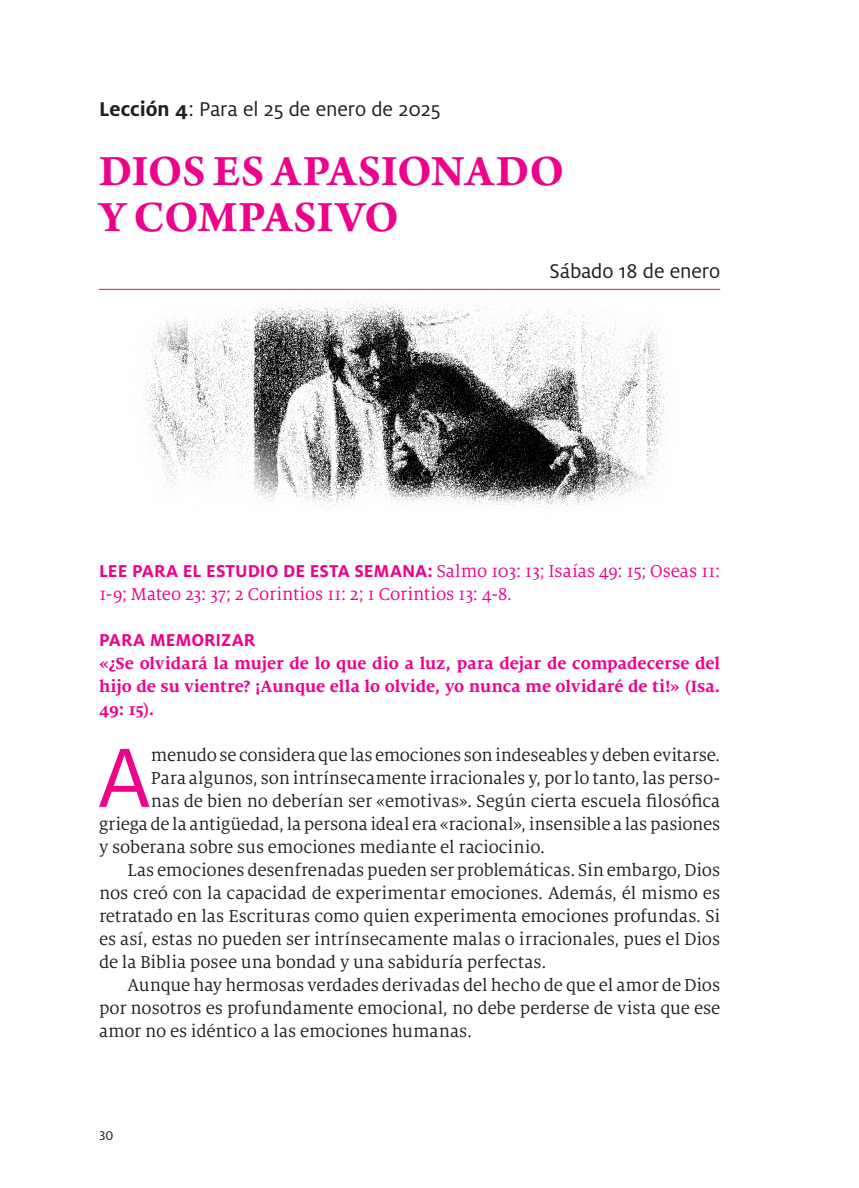
<style>
.page{position:relative;width:859px;height:1188px;background:#fff}
.page>*{position:absolute;margin:0;border:0;box-sizing:border-box;transform-origin:0 0}
.t1{font:93px "Milo Pro";color:#ed028c}
.t2{font:700 46px/46px "Arno Pro";color:#ed028c}
.t3{font:22px "Milo Pro";letter-spacing:-.005em;color:#231f20}
.t4{font:19px "Milo Serif Pro";letter-spacing:-.005em;color:#231f20}
.t5{font:19px/23px "Milo Serif Pro";letter-spacing:-.005em;color:#ed028c}
.t6{font:700 19px "Milo Pro";color:#ed028c}
.t7{font:700 18px/23px "Milo Serif Pro";color:#ed028c;text-align:justify}
.t8{font:14px "Milo Pro";color:#231f20}
.s1{font-weight:700}
.s2{font-family:"Milo Pro";font-weight:700}
</style>
<div class="page">
<img style="left:141px;top:300px;width:527px;height:210px">
<hr style="left:99px;top:289px;width:621px;height:1px;background:#ed028c">
<p class="t3" style="left:99px;top:97px;width:343px"><span class="s1">Lección 4</span>: Para el 25 de enero de 2025</p>
<h2 class="t2" style="left:99px;top:151px;width:466px">DIOS ES APASIONADO<br>Y COMPASIVO</h2>
<p class="t3" style="left:549px;top:258px;width:172px">Sábado 18 de enero</p>
<p class="t5" style="left:99px;top:559px;width:622px"><span class="s2">LEE PARA EL ESTUDIO DE ESTA SEMANA:</span> Salmo 103: 13; Isaías 49: 15; Oseas 11:<br>1-9; Mateo 23: 37; 2 Corintios 11: 2; 1 Corintios 13: 4-8.</p>
<p class="t6" style="left:99px;top:629px;width:158px">PARA MEMORIZAR</p>
<p class="t7" style="left:99px;top:651px;width:622px">«¿Se olvidará la mujer de lo que dio a luz, para dejar de compadecerse del hijo de su vientre? ¡Aunque ella lo olvide, yo nunca me olvidaré de ti!» (Isa.<br>49: 15).</p>
<h1 class="t1" style="left:97px;top:726px;width:56px">A</h1>
<p class="t4" style="left:151px;top:744px;width:570px">menudo se considera que las emociones son indeseables y deben evitarse.</p>
<p class="t4" style="left:151px;top:767px;width:570px">Para algunos, son intrínsecamente irracionales y, por lo tanto, las perso-</p>
<p class="t4" style="left:151px;top:790px;width:570px">nas de bien no deberían ser «emotivas». Según cierta escuela filosófica</p>
<p class="t4" style="left:99px;top:813px;width:622px">griega de la antigüedad, la persona ideal era «racional», insensible a las pasiones</p>
<p class="t4" style="left:99px;top:836px;width:447px">y soberana sobre sus emociones mediante el raciocinio.</p>
<p class="t4" style="left:127px;top:859px;width:594px">Las emociones desenfrenadas pueden ser problemáticas. Sin embargo, Dios</p>
<p class="t4" style="left:99px;top:882px;width:622px">nos creó con la capacidad de experimentar emociones. Además, él mismo es</p>
<p class="t4" style="left:99px;top:905px;width:622px">retratado en las Escrituras como quien experimenta emociones profundas. Si</p>
<p class="t4" style="left:99px;top:928px;width:622px">es así, estas no pueden ser intrínsecamente malas o irracionales, pues el Dios</p>
<p class="t4" style="left:99px;top:951px;width:449px">de la Biblia posee una bondad y una sabiduría perfectas.</p>
<p class="t4" style="left:127px;top:974px;width:594px">Aunque hay hermosas verdades derivadas del hecho de que el amor de Dios</p>
<p class="t4" style="left:99px;top:997px;width:622px">por nosotros es profundamente emocional, no debe perderse de vista que ese</p>
<p class="t4" style="left:99px;top:1020px;width:374px">amor no es idéntico a las emociones humanas.</p>
<p class="t8" style="left:99px;top:1127px;width:16px">30</p>
</div>
